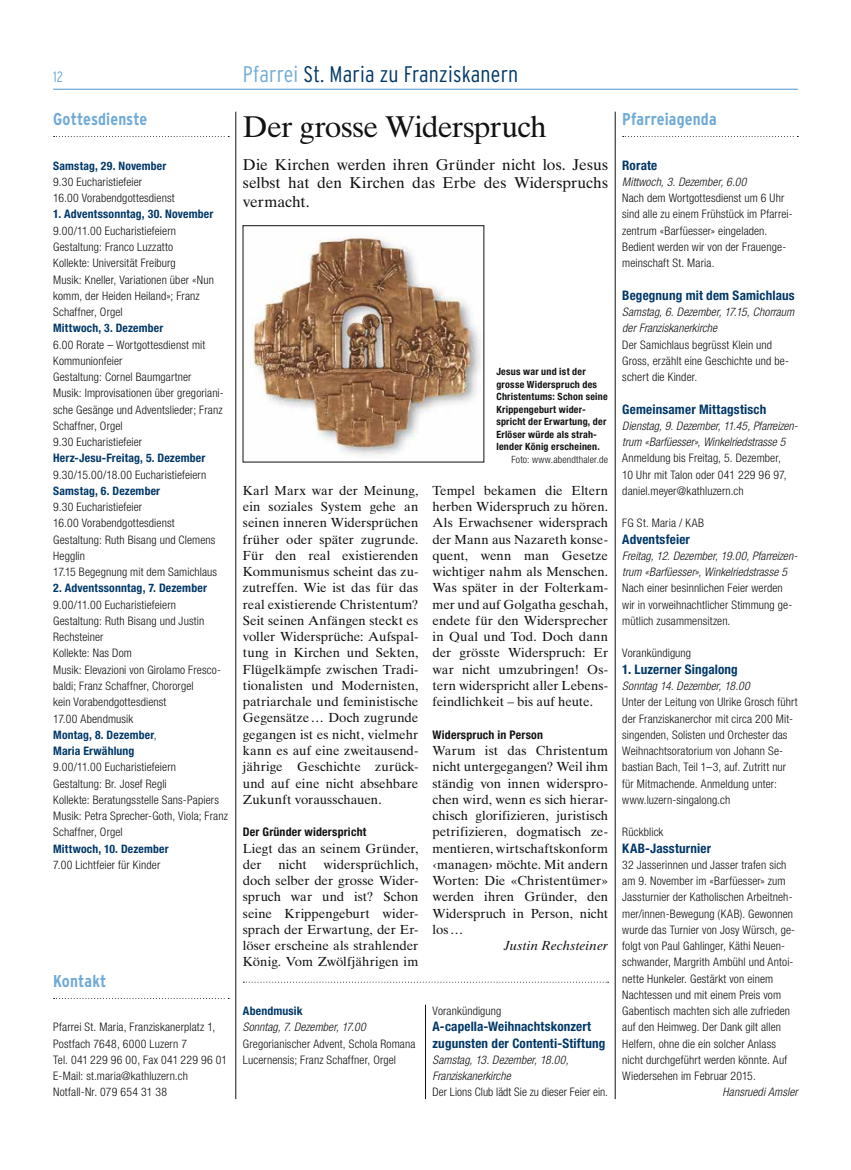
<style>
.page{position:relative;width:851px;height:1170px;background:#fff}
.page>*{position:absolute;margin:0;border:0;box-sizing:border-box;transform-origin:0 0}
.t1{font:30px "Times Ten LT Std";letter-spacing:-.025em;color:#111212}
.t2{font:300 condensed 22.5px "Interstate";letter-spacing:.01em;color:#003868}
.t3{font:700 condensed 17.12px "Interstate";letter-spacing:.005em;color:#70aad6}
.t4{font:15.62px/18.8px "Times Ten LT Std";color:#111212;text-align:justify}
.t5{font:300 condensed 15px "Interstate";color:#70aad6}
.t6{font:13.12px/16.2px "Times Ten LT Std";letter-spacing:-.005em;color:#111212;text-align:justify}
.t7{font:700 condensed 13.12px/16.2px "Helvetica Neue LT Std";letter-spacing:.01em;color:#003868}
.t8{font:italic 13.12px "Times Ten LT Std";letter-spacing:.015em;color:#111212}
.t9{font:700 condensed 11.88px "Helvetica Neue LT Std";letter-spacing:.015em;color:#111212}
.t10{font:300 condensed 11.75px/16.2px "Helvetica Neue LT Std";letter-spacing:.01em;color:#111212}
.t11{font:italic 300 condensed 11.75px/16.2px "Helvetica Neue LT Std";letter-spacing:.01em;color:#111212}
.t12{font:700 condensed 11.75px "Helvetica Neue LT Std";letter-spacing:.015em;color:#003868}
.t13{font:700 condensed 11.62px "Helvetica Neue LT Std";letter-spacing:.015em;color:#003868}
.t14{font:700 condensed 10px/12.5px "Helvetica Neue LT Std";letter-spacing:.025em;color:#111212}
.t15{font:300 condensed 10px "Helvetica Neue LT Std";letter-spacing:.02em;color:#111212}
.s1{color:#70aad6}
.s2{font-weight:300;font-size:11.75px;color:#111212}
</style>
<div class="page">
<hr style="left:53px;top:89px;width:744px;height:1px;background:#70aad6">
<svg style="left:54px;top:136px;width:175px;height:1px"></svg>
<hr style="left:235px;top:112px;width:1px;height:986px;background:#111212">
<hr style="left:615px;top:112px;width:1px;height:986px;background:#111212">
<svg style="left:622px;top:136px;width:176px;height:1px"></svg>
<svg style="left:243px;top:981px;width:365px;height:1px"></svg>
<hr style="left:425px;top:1004px;width:1px;height:94px;background:#111212">
<img style="left:245px;top:238px;width:235px;height:218px">
<p class="t5" style="left:53px;top:68px;width:11px">12</p>
<h2 class="t2" style="left:243px;top:62px;width:277px"><span class="s1">Pfarrei</span> St. Maria zu Franziskanern</h2>
<h3 class="t3" style="left:53px;top:110px;width:96px">Gottesdienste</h3>
<p class="t13" style="left:53px;top:158px;width:115px">Samstag, 29. November</p>
<p class="t10" style="left:53px;top:173px;width:123px">9.30 Eucharistiefeier<br>16.00 Vorabendgottesdienst</p>
<p class="t12" style="left:53px;top:207px;width:162px">1. Adventssonntag, 30. November</p>
<p class="t10" style="left:53px;top:222px;width:162px">9.00/11.00 Eucharistiefeiern<br>Gestaltung: Franco Luzzatto<br>Kollekte: Universität Freiburg<br>Musik: Kneller, Variationen über «Nun komm, der Heiden Heiland»; Franz<br>Schaffner, Orgel</p>
<p class="t13" style="left:53px;top:321px;width:112px">Mittwoch, 3. Dezember</p>
<p class="t10" style="left:53px;top:336px;width:172px">6.00 Rorate – Wortgottesdienst mit<br>Kommunionfeier<br>Gestaltung: Cornel Baumgartner<br>Musik: Improvisationen über gregoriani&shy;sche Gesänge und Adventslieder; Franz<br>Schaffner, Orgel<br>9.30 Eucharistiefeier</p>
<p class="t12" style="left:53px;top:451px;width:154px">Herz-Jesu-Freitag, 5. Dezember</p>
<p class="t10" style="left:53px;top:466px;width:155px">9.30/15.00/18.00 Eucharistiefeiern</p>
<p class="t13" style="left:53px;top:483px;width:108px">Samstag, 6. Dezember</p>
<p class="t10" style="left:53px;top:498px;width:165px">9.30 Eucharistiefeier<br>16.00 Vorabendgottesdienst<br>Gestaltung: Ruth Bisang und Clemens<br>Hegglin<br>17.15 Begegnung mit dem Samichlaus</p>
<p class="t12" style="left:53px;top:581px;width:155px">2. Adventssonntag, 7. Dezember</p>
<p class="t10" style="left:53px;top:596px;width:169px">9.00/11.00 Eucharistiefeiern<br>Gestaltung: Ruth Bisang und Justin<br>Rechsteiner<br>Kollekte: Nas Dom<br>Musik: Elevazioni von Girolamo Fresco&shy;baldi; Franz Schaffner, Chororgel<br>kein Vorabendgottesdienst<br>17.00 Abendmusik</p>
<p class="t13" style="left:53px;top:727px;width:105px">Montag, 8. Dezember<span class="s2">,</span></p>
<p class="t12" style="left:53px;top:743px;width:83px">Maria Erwählung</p>
<p class="t10" style="left:53px;top:758px;width:176px">9.00/11.00 Eucharistiefeiern<br>Gestaltung: Br. Josef Regli<br>Kollekte: Beratungsstelle Sans-Papiers<br>Musik: Petra Sprecher-Goth, Viola; Franz<br>Schaffner, Orgel</p>
<p class="t13" style="left:53px;top:841px;width:117px">Mittwoch, 10. Dezember</p>
<p class="t10" style="left:53px;top:856px;width:109px">7.00 Lichtfeier für Kinder</p>
<h1 class="t1" style="left:243px;top:109px;width:305px">Der grosse Widerspruch</h1>
<h3 class="t4" style="left:243px;top:155px;width:366px">Die Kirchen werden ihren Gründer nicht los. Jesus selbst hat den Kirchen das Erbe des Widerspruchs vermacht.</h3>
<p class="t14" style="left:496px;top:365px;width:113px">Jesus war und ist der grosse Widerspruch des<br>Christentums: Schon seine<br>Krippengeburt wider&shy;spricht der Erwartung, der<br>Erlöser würde als strah&shy;lender König erscheinen.</p>
<p class="t15" style="left:511px;top:453px;width:98px">Foto: www.abendthaler.de</p>
<p class="t6" style="left:432px;top:482px;width:177px">Tempel bekamen die Eltern herben Widerspruch zu hören.<br>Als Erwachsener widersprach der Mann aus Nazareth konse&shy;quent, wenn man Gesetze wichtiger nahm als Menschen.<br>Was später in der Folterkam&shy;mer und auf Golgatha geschah, endete für den Widersprecher in Qual und Tod. Doch dann der grösste Widerspruch: Er war nicht umzubringen! Os&shy;tern widerspricht aller Lebens&shy;feindlichkeit – bis auf heute.</p>
<p class="t9" style="left:432px;top:727px;width:112px">Widerspruch in Person</p>
<p class="t6" style="left:432px;top:742px;width:177px">Warum ist das Christentum nicht untergegangen? Weil ihm ständig von innen widerspro&shy;chen wird, wenn es sich hierar&shy;chisch glorifizieren, juristisch petrifizieren, dogmatisch ze&shy;mentieren, wirtschaftskonform ‹managen› möchte. Mit andern Worten: Die «Christentümer» werden ihren Gründer, den Widerspruch in Person, nicht los…</p>
<p class="t8" style="left:504px;top:937px;width:105px">Justin Rechsteiner</p>
<p class="t6" style="left:243px;top:482px;width:177px">Karl Marx war der Meinung, ein soziales System gehe an seinen inneren Widersprüchen früher oder später zugrunde.<br>Für den real existierenden Kommunismus scheint das zu&shy;zutreffen. Wie ist das für das real existierende Christentum?<br>Seit seinen Anfängen steckt es voller Widersprüche: Aufspal&shy;tung in Kirchen und Sekten, Flügelkämpfe zwischen Tradi&shy;tionalisten und Modernisten, patriarchale und feministische Gegensätze… Doch zugrunde gegangen ist es nicht, vielmehr kann es auf eine zweitausend&shy;jährige Geschichte zurück&shy;und auf eine nicht absehbare Zukunft vorausschauen.</p>
<p class="t9" style="left:243px;top:824px;width:125px">Der Gründer widerspricht</p>
<p class="t6" style="left:243px;top:839px;width:177px">Liegt das an seinem Gründer, der</p>
<p class="t6" style="left:243px;top:856px;width:177px;text-indent:81px">widersprüchlich, doch selber der grosse Wider&shy;spruch war und ist? Schon seine Krippengeburt wider&shy;sprach der Erwartung, der Er&shy;löser erscheine als strahlender König. Vom Zwölfjährigen im</p>
<p class="t6" style="left:278px;top:856px;width:30px">nicht</p>
<h3 class="t3" style="left:53px;top:971px;width:55px">Kontakt</h3>
<p class="t10" style="left:53px;top:1018px;width:175px">Pfarrei St. Maria, Franziskanerplatz 1,<br>Postfach 7648, 6000 Luzern 7<br>Tel. 041 229 96 00, Fax 041 229 96 01<br>E-Mail: st.maria@kathluzern.ch<br>Notfall-Nr. 079 654 31 38</p>
<p class="t12" style="left:243px;top:1003px;width:61px">Abendmusik</p>
<p class="t11" style="left:243px;top:1019px;width:124px">Sonntag, 7. Dezember, 17.00</p>
<p class="t10" style="left:243px;top:1035px;width:174px">Gregorianischer Advent, Schola Romana<br>Lucernensis; Franz Schaffner, Orgel</p>
<p class="t10" style="left:432px;top:1002px;width:70px">Vorankündigung</p>
<p class="t7" style="left:432px;top:1018px;width:174px">A-capella-Weihnachtskonzert zugunsten der Contenti-Stiftung</p>
<p class="t11" style="left:432px;top:1051px;width:137px">Samstag, 13. Dezember, 18.00,<br>Franziskanerkirche</p>
<p class="t10" style="left:432px;top:1083px;width:177px">Der Lions Club lädt Sie zu dieser Feier ein.</p>
<h3 class="t3" style="left:622px;top:110px;width:96px">Pfarreiagenda</h3>
<p class="t7" style="left:622px;top:157px;width:37px">Rorate</p>
<p class="t11" style="left:622px;top:174px;width:126px">Mittwoch, 3. Dezember, 6.00</p>
<p class="t10" style="left:622px;top:190px;width:172px">Nach dem Wortgottesdienst um 6 Uhr sind alle zu einem Frühstück im Pfarrei&shy;zentrum «Barfüesser» eingeladen.<br>Bedient werden wir von der Frauenge&shy;meinschaft St. Maria.</p>
<p class="t7" style="left:622px;top:287px;width:174px">Begegnung mit dem Samichlaus</p>
<p class="t11" style="left:622px;top:304px;width:173px">Samstag, 6. Dezember, 17.15, Chorraum der Franziskanerkirche</p>
<p class="t10" style="left:622px;top:336px;width:168px">Der Samichlaus begrüsst Klein und<br>Gross, erzählt eine Geschichte und be&shy;schert die Kinder.</p>
<p class="t7" style="left:622px;top:400px;width:145px">Gemeinsamer Mittagstisch</p>
<p class="t11" style="left:622px;top:418px;width:177px">Dienstag, 9. Dezember, 11.45, Pfarreizen&shy;trum «Barfüesser», Winkelriedstrasse 5</p>
<p class="t10" style="left:622px;top:450px;width:166px">Anmeldung bis Freitag, 5. Dezember,<br>10 Uhr mit Talon oder 041 229 96 97, daniel.meyer@kathluzern.ch</p>
<p class="t10" style="left:622px;top:515px;width:83px">FG St. Maria / KAB</p>
<p class="t7" style="left:622px;top:530px;width:69px">Adventsfeier</p>
<p class="t11" style="left:622px;top:548px;width:176px">Freitag, 12. Dezember, 19.00, Pfarreizen&shy;trum «Barfüesser», Winkelriedstrasse 5</p>
<p class="t10" style="left:622px;top:580px;width:171px">Nach einer besinnlichen Feier werden wir in vorweihnachtlicher Stimmung ge&shy;mütlich zusammensitzen.</p>
<p class="t10" style="left:622px;top:645px;width:70px">Vorankündigung</p>
<p class="t7" style="left:622px;top:660px;width:117px">1. Luzerner Singalong</p>
<p class="t11" style="left:622px;top:678px;width:129px">Sonntag 14. Dezember, 18.00</p>
<p class="t10" style="left:622px;top:693px;width:177px">Unter der Leitung von Ulrike Grosch führt der Franziskanerchor mit circa 200 Mit&shy;singenden, Solisten und Orchester das Weihnachtsoratorium von Johann Se&shy;bastian Bach, Teil 1–3, auf. Zutritt nur für Mitmachende. Anmeldung unter: www.luzern-singalong.ch</p>
<p class="t10" style="left:622px;top:823px;width:43px">Rückblick</p>
<p class="t7" style="left:622px;top:839px;width:90px">KAB-Jassturnier</p>
<p class="t10" style="left:622px;top:856px;width:174px">32 Jasserinnen und Jasser trafen sich am 9. November im «Barfüesser» zum Jassturnier der Katholischen Arbeitneh&shy;mer/innen-Bewegung (KAB). Gewonnen wurde das Turnier von Josy Würsch, ge&shy;folgt von Paul Gahlinger, Käthi Neuen&shy;schwander, Margrith Ambühl und Antoi&shy;nette Hunkeler. Gestärkt von einem Nachtessen und mit einem Preis vom Gabentisch machten sich alle zufrieden auf den Heimweg. Der Dank gilt allen Helfern, ohne die ein solcher Anlass nicht durchgeführt werden könnte. Auf Wiedersehen im Februar 2015.</p>
<p class="t11" style="left:722px;top:1084px;width:77px">Hansruedi Amsler</p>
</div>
